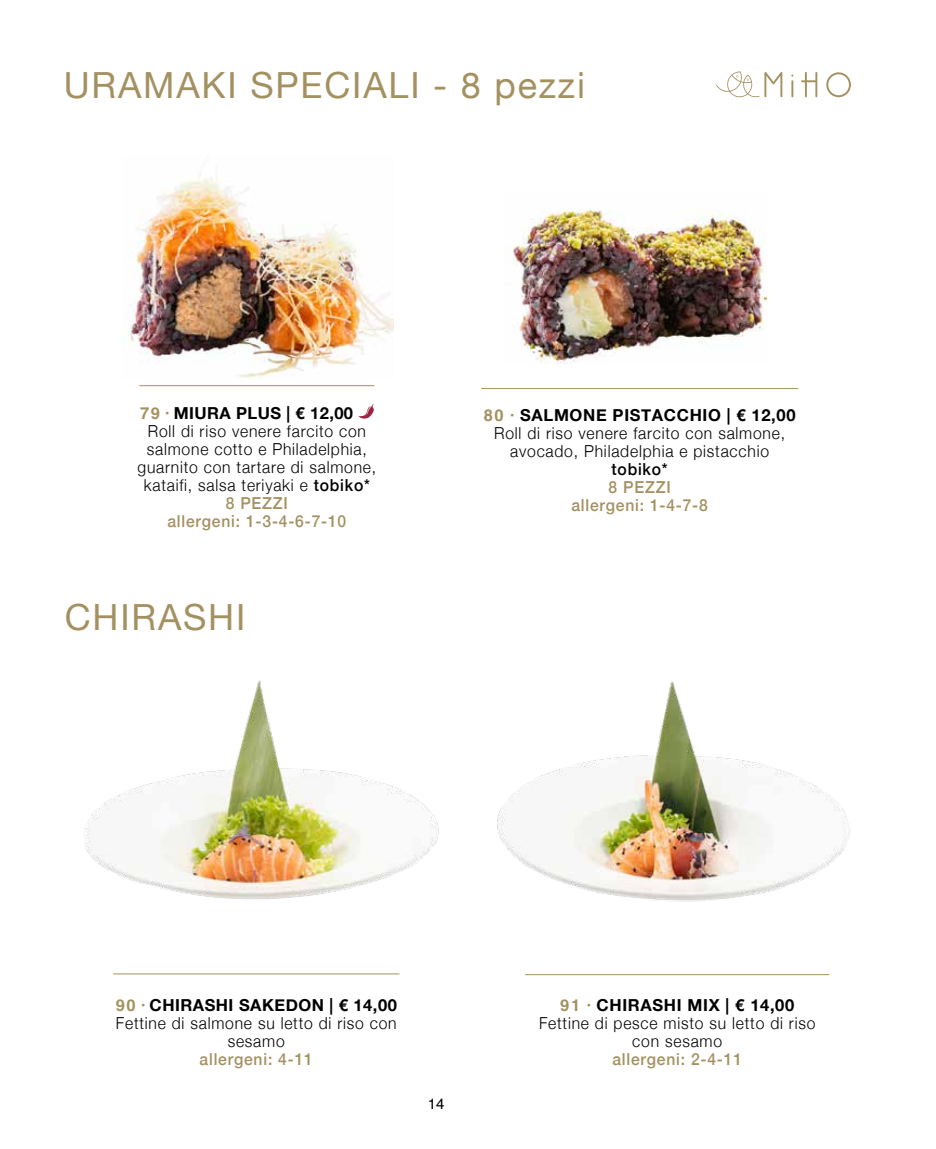
<style>
.page{position:relative;width:936px;height:1149px;background:#fff}
.page>*{position:absolute;margin:0;border:0;box-sizing:border-box;transform-origin:0 0}
.t1{font:36px "Helvetica Neue";letter-spacing:.05em;color:#a39161}
.t2{font:300 16.5px/18px "Helvetica Neue";letter-spacing:.05em;color:#000;text-align:center;scale:.95 1}
.t3{font:500 16.5px/18px "Helvetica Neue";letter-spacing:.05em;color:#a39161;text-align:center;scale:.95 1}
.t4{font:700 16.5px "Helvetica Neue";letter-spacing:.025em;color:#000}
.t5{font:500 16.5px "Helvetica Neue";letter-spacing:.05em;color:#000;scale:.95 1}
.t6{font:15px "Helvetica";color:#000}
.s1{font-family:"Helvetica";color:#a39161}
.s2{font-family:"Helvetica Now Display";color:#a39161}
.s3{font-weight:500}
.s4{font-family:"Helvetica";font-weight:700;color:#a39161}
.s5{font-family:"Helvetica Now Display";font-weight:700;color:#a39161}
.s6{font-weight:700}
</style>
<div class="page">
<svg style="left:801px;top:72px;width:16px;height:25px"></svg>
<svg style="left:826px;top:72px;width:24px;height:25px"></svg>
<svg style="left:791px;top:75px;width:2px;height:22px"></svg>
<svg style="left:716px;top:71px;width:66px;height:27px"></svg>
<img style="left:513px;top:209px;width:253px;height:154px">
<hr style="left:481px;top:388px;width:317px;height:1px;background:#a39161">
<svg style="left:358px;top:404px;width:16px;height:14px"></svg>
<hr style="left:139px;top:385px;width:235px;height:1px;background:#a39161">
<img style="left:122px;top:177px;width:271px;height:201px">
<hr style="left:525px;top:973px;width:304px;height:1px;background:#a39161">
<hr style="left:113px;top:973px;width:286px;height:1px;background:#a39161">
<img style="left:84px;top:680px;width:355px;height:219px">
<img style="left:497px;top:681px;width:354px;height:221px">
<h1 class="t1" style="left:64px;top:59px;width:522px">URAMAKI SPECIALI - 8 pezzi</h1>
<p class="t4" style="left:140px;top:399px;width:215px"><span class="s1">79</span> <span class="s2">·</span> MIURA PLUS | € 12,00</p>
<p class="t2" style="left:148px;top:420px;width:231px">Roll di riso venere farcito con</p>
<p class="t2" style="left:147px;top:438px;width:233px">salmone cotto e Philadelphia,</p>
<p class="t2" style="left:137px;top:456px;width:253px">guarnito con tartare di salmone,</p>
<p class="t2" style="left:144px;top:474px;width:239px">kataifi, salsa teriyaki e <span class="s3">tobiko*</span></p>
<p class="t3" style="left:226px;top:492px;width:67px">8 PEZZI</p>
<p class="t3" style="left:167px;top:510px;width:190px">allergeni: 1-3-4-6-7-10</p>
<h1 class="t1" style="left:65px;top:591px;width:182px">CHIRASHI</h1>
<p class="t2" style="left:483px;top:404px;width:329px"><span class="s4">80</span> <span class="s5">·</span> <span class="s6">SALMONE PISTACCHIO | € 12,00<br></span>Roll di riso venere farcito con salmone, avocado, Philadelphia e pistacchio</p>
<p class="t5" style="left:611px;top:455px;width:61px">tobiko*</p>
<p class="t3" style="left:571px;top:476px;width:145px">8 PEZZI allergeni: 1-4-7-8</p>
<p class="t2" style="left:116px;top:994px;width:297px"><span class="s4">90</span> <span class="s5">·</span> <span class="s6">CHIRASHI SAKEDON | € 14,00<br></span>Fettine di salmone su letto di riso con sesamo</p>
<p class="t3" style="left:200px;top:1048px;width:121px">allergeni: 4-11</p>
<p class="t6" style="left:427px;top:1091px;width:18px">14</p>
<p class="t2" style="left:539px;top:994px;width:292px"><span class="s4">91</span> <span class="s5">·</span> <span class="s6">CHIRASHI MIX | € 14,00<br></span>Fettine di pesce misto su letto di riso con sesamo</p>
<p class="t3" style="left:612px;top:1048px;width:138px">allergeni: 2-4-11</p>
</div>
